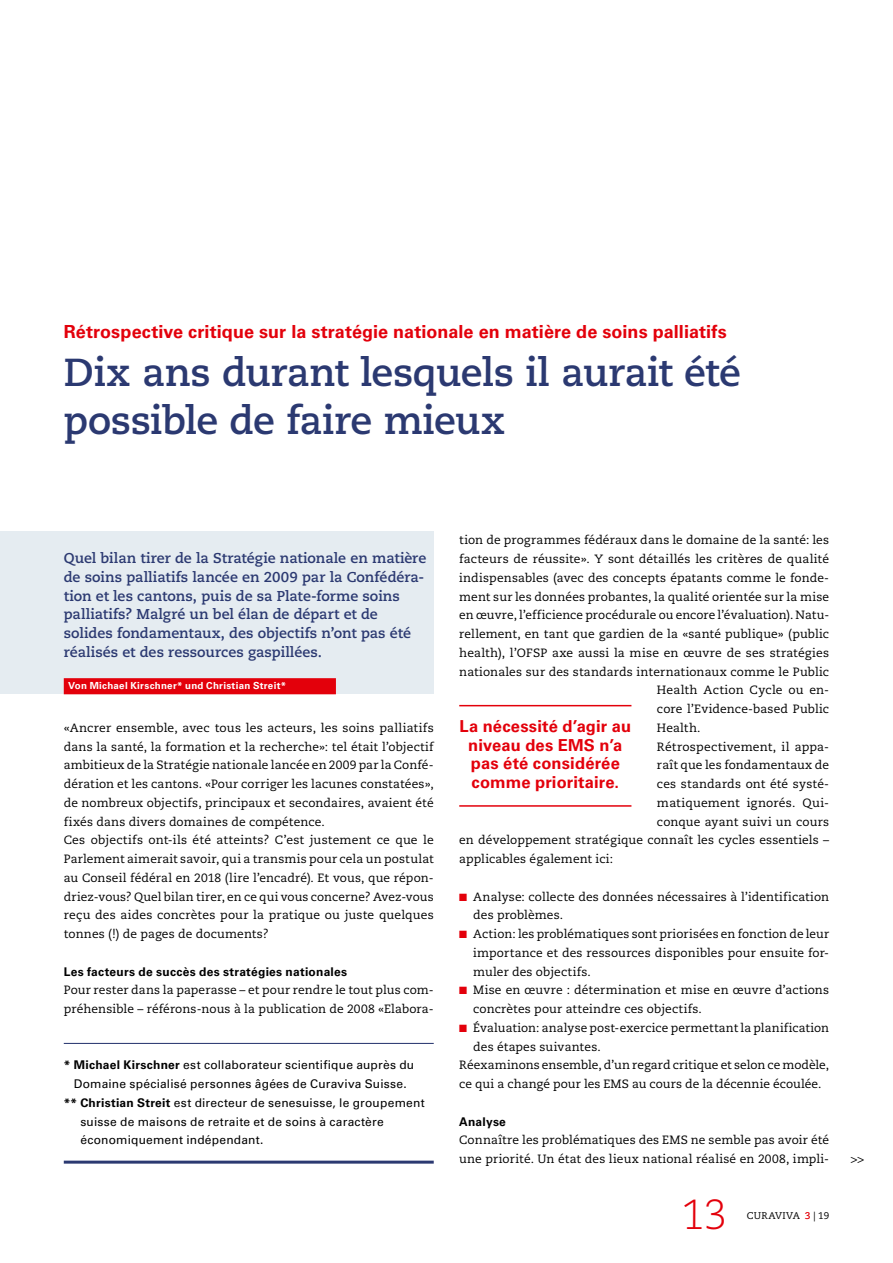
<style>
.page{position:relative;width:893px;height:1263px;background:#fff}
.page>*{position:absolute;margin:0;border:0;box-sizing:border-box;transform-origin:0 0}
.t1{font:300 42px "Caecilia LT Std";color:#e3000b}
.t2{font:700 39px/48px "Caecilia LT Std";letter-spacing:-.01em;color:#2b3971}
.t3{font:700 18px "Univers LT Std";letter-spacing:.005em;color:#e3000b}
.t4{font:700 16.5px/18.8px "Univers LT Std";letter-spacing:.01em;color:#e3000b;text-align:center}
.t5{font:700 14.25px/18.8px "Caecilia LT Std";color:#2b3971}
.t6{font:12px/18.8px "Caecilia LT Std";letter-spacing:.01em;color:#000}
.t7{font:12px "Univers LT Std";letter-spacing:.02em;color:#000}
.t8{font:700 12px "Univers LT Std";letter-spacing:.02em;color:#000}
.t9{font:700 9.75px "Univers LT Std";letter-spacing:.03em;color:#fff}
.t10{font:9.75px "Caecilia LT Std";letter-spacing:.035em;color:#000}
.s1{font-weight:700}
.s2{color:#e3000b}
.s3{font-weight:700;color:#e3000b}
</style>
<div class="page">
<div style="left:0;top:531px;width:434px;height:163px;background:#e5ecf1"></div>
<div style="left:64px;top:678px;width:272px;height:16px;background:#e3000b"></div>
<hr style="left:459px;top:705px;width:172px;height:1px;background:#e3000b">
<hr style="left:459px;top:805px;width:172px;height:2px;background:#e3000b">
<hr style="left:64px;top:1043px;width:370px;height:1px;background:#2b3971">
<hr style="left:64px;top:1160px;width:370px;height:3px;background:#2b3971">
<h3 class="t3" style="left:64px;top:321px;width:664px">Rétrospective critique sur la stratégie nationale en matière de soins palliatifs</h3>
<h2 class="t2" style="left:64px;top:349px;width:679px">Dix ans durant lesquels il aurait été possible de faire mieux</h2>
<p class="t5" style="left:64px;top:549px;width:364px">Quel bilan tirer de la Stratégie nationale en matière de soins palliatifs lancée en 2009 par la Confédéra&shy;tion et les cantons, puis de sa Plate-forme soins palliatifs? Malgré un bel élan de départ et de solides fondamentaux, des objectifs n’ont pas été réalisés et des ressources gaspillées.</p>
<p class="t9" style="left:68px;top:680px;width:220px">Von Michael Kirschner* und Christian Streit*</p>
<p class="t6" style="left:64px;top:719px;width:371px">«Ancrer ensemble, avec tous les acteurs, les soins palliatifs dans la santé, la formation et la recherche»: tel était l’objectif ambitieux de la Stratégie nationale lancée en 2009 par la Confé&shy;dération et les cantons. «Pour corriger les lacunes constatées», de nombreux objectifs, principaux et secondaires, avaient été fixés dans divers domaines de compétence.<br>Ces objectifs ont-ils été atteints? C’est justement ce que le Parlement aimerait savoir, qui a transmis pour cela un postulat au Conseil fédéral en 2018 (lire l’encadré). Et vous, que répon&shy;driez-vous? Quel bilan tirer, en ce qui vous concerne? Avez-vous reçu des aides concrètes pour la pratique ou juste quelques tonnes (!) de pages de documents?</p>
<p class="t8" style="left:64px;top:964px;width:285px">Les facteurs de succès des stratégies nationales</p>
<p class="t6" style="left:64px;top:981px;width:371px">Pour rester dans la paperasse – et pour rendre le tout plus com&shy;préhensible – référons-nous à la publication de 2008 «Elabora-</p>
<p class="t7" style="left:64px;top:1058px;width:352px"><span class="s1">* Michael Kirschner</span> est collaborateur scientifique auprès du</p>
<p class="t7" style="left:74px;top:1077px;width:334px">Domaine spécialisé personnes âgées de Curaviva Suisse.</p>
<p class="t7" style="left:64px;top:1095px;width:362px"><span class="s1">** Christian Streit</span> est directeur de senesuisse, le groupement</p>
<p class="t7" style="left:80px;top:1114px;width:305px">suisse de maisons de retraite et de soins à caractère</p>
<p class="t7" style="left:80px;top:1133px;width:185px">économiquement indépendant.</p>
<p class="t6" style="left:459px;top:531px;width:371px">tion de programmes fédéraux dans le domaine de la santé: les</p>
<p class="t6" style="left:459px;top:550px;width:371px">facteurs de réussite». Y sont détaillés les critères de qualité</p>
<p class="t6" style="left:459px;top:569px;width:371px">indispensables (avec des concepts épatants comme le fonde-</p>
<p class="t6" style="left:459px;top:587px;width:371px">ment sur les données probantes, la qualité orientée sur la mise</p>
<p class="t6" style="left:459px;top:606px;width:371px">en œuvre, l’efficience procédurale ou encore l’évaluation). Natu-</p>
<p class="t6" style="left:459px;top:625px;width:371px">rellement, en tant que gardien de la «santé publique» (public</p>
<p class="t6" style="left:459px;top:644px;width:371px">health), l’OFSP axe aussi la mise en œuvre de ses stratégies</p>
<p class="t6" style="left:459px;top:662px;width:371px">nationales sur des standards internationaux comme le Public</p>
<p class="t6" style="left:657px;top:681px;width:174px">Health Action Cycle ou en-</p>
<p class="t6" style="left:657px;top:700px;width:174px">core l’Evidence-based Public</p>
<p class="t6" style="left:657px;top:719px;width:45px">Health.</p>
<p class="t6" style="left:657px;top:737px;width:174px">Rétrospectivement, il appa-</p>
<p class="t6" style="left:657px;top:756px;width:174px">raît que les fondamentaux de</p>
<p class="t6" style="left:657px;top:775px;width:174px">ces standards ont été systé-</p>
<p class="t6" style="left:657px;top:794px;width:174px">matiquement ignorés. Qui-</p>
<p class="t6" style="left:657px;top:812px;width:174px">conque ayant suivi un cours</p>
<p class="t6" style="left:459px;top:831px;width:371px">en développement stratégique connaît les cycles essentiels –</p>
<p class="t6" style="left:459px;top:850px;width:155px">applicables également ici:</p>
<p class="t6" style="left:473px;top:887px;width:357px;text-indent:-14px"><span class="s2">■</span> Analyse: collecte des données nécessaires à l’identification des problèmes.</p>
<p class="t6" style="left:473px;top:925px;width:358px;text-align:justify;text-indent:-14px"><span class="s2">■</span> Action: les problématiques sont priorisées en fonction de leur importance et des ressources disponibles pour ensuite for&shy;muler des objectifs.</p>
<p class="t6" style="left:473px;top:981px;width:357px;text-indent:-14px"><span class="s2">■</span> Mise en œuvre : détermination et mise en œuvre d’actions concrètes pour atteindre ces objectifs.</p>
<p class="t6" style="left:459px;top:1019px;width:371px"><span class="s2">■</span> Évaluation: analyse post-exercice permettant la planification</p>
<p class="t6" style="left:473px;top:1037px;width:129px">des étapes suivantes.</p>
<p class="t6" style="left:459px;top:1056px;width:371px">Réexaminons ensemble, d’un regard critique et selon ce modèle,</p>
<p class="t6" style="left:459px;top:1075px;width:364px">ce qui a changé pour les EMS au cours de la décennie écoulée.</p>
<p class="t8" style="left:459px;top:1114px;width:48px">Analyse</p>
<p class="t6" style="left:459px;top:1131px;width:371px">Connaître les problématiques des EMS ne semble pas avoir été une priorité. Un état des lieux national réalisé en 2008, impli-</p>
<h3 class="t4" style="left:460px;top:717px;width:173px">La nécessité d’agir au niveau des EMS n’a pas été considérée comme prioritaire.</h3>
<h1 class="t1" style="left:681px;top:1191px;width:47px">13</h1>
<p class="t10" style="left:747px;top:1210px;width:84px">CURAVIVA <span class="s3">3</span> | 19</p>
<p class="t6" style="left:850px;top:1150px;width:15px">&gt;&gt;</p>
</div>
